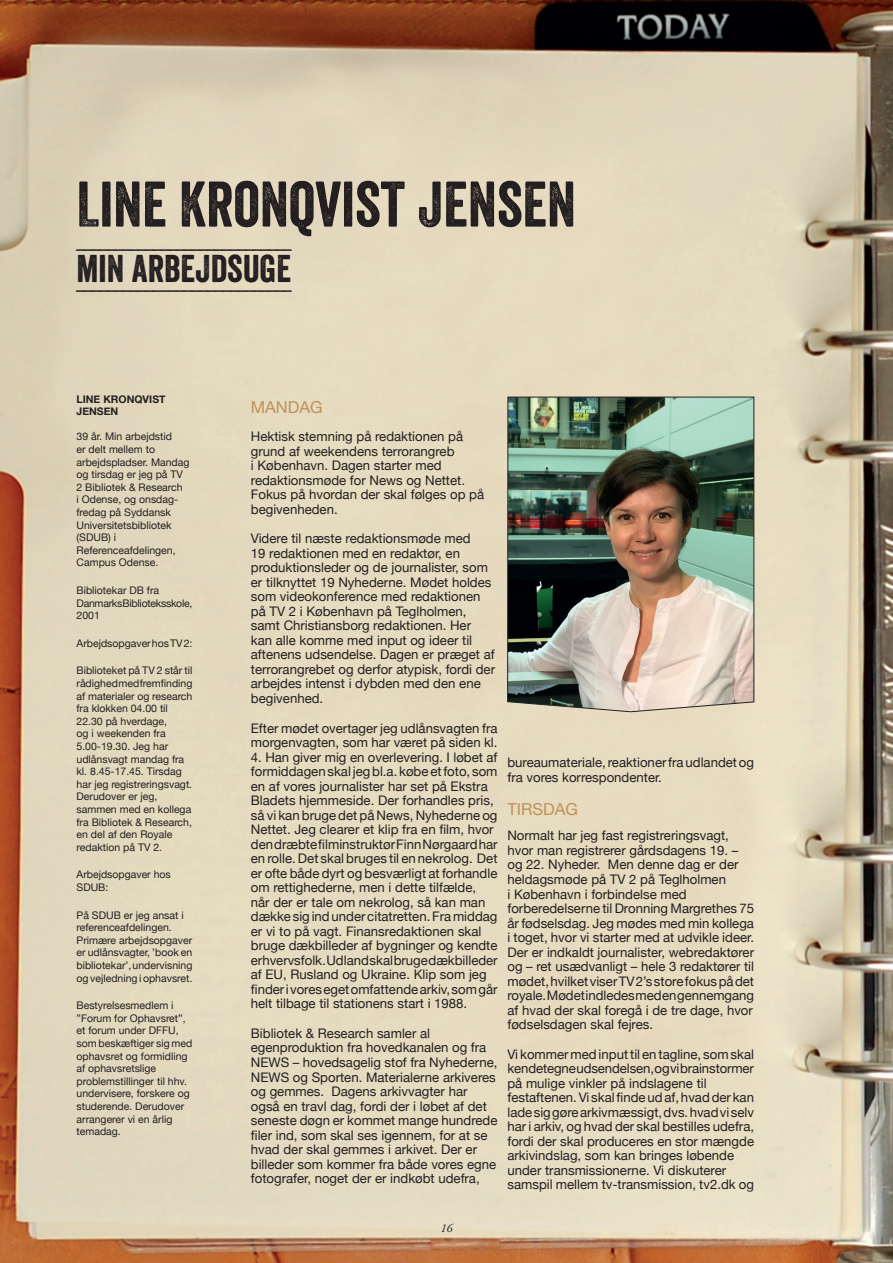
<style>
.page{position:relative;width:893px;height:1263px;background:#fff}
.page>*{position:absolute;margin:0;border:0;box-sizing:border-box;transform-origin:0 0}
.t1{font:62.25px "Veneer";color:#231f20}
.t2{font:37.5px "Veneer";color:#231f20}
.t3{font:19.65px "Veneer";color:#231f20}
.t4{font:16.5px "Helvetica Neue";color:#c0915a}
.t5{font:13.2px/14.5px "Helvetica Neue";color:#231f20}
.t6{font:italic 12px "Adobe Garamond Pro";color:#231f20}
.t7{font:10.5px/12.6px "Helvetica Neue";color:#231f20}
.t8{font:10.5px/12.6px "Helvetica Neue";letter-spacing:-.025em;color:#231f20}
.t9{font:700 10.5px/12.6px "Helvetica Neue";color:#231f20}
</style>
<div class="page">
<img style="left:0;top:0;width:893px;height:1263px">
<img style="left:507px;top:397px;width:247px;height:315px">
<h1 class="t1" style="left:77px;top:166px;width:501px">LINE KRONQVIST JENSEN</h1>
<h3 class="t3" style="left:77px;top:228px;width:216px">____________________________</h3>
<h2 class="t2" style="left:77px;top:246px;width:216px">MIN ARBEJDSUGE</h2>
<h3 class="t3" style="left:77px;top:270px;width:216px">____________________________</h3>
<p class="t9" style="left:77px;top:393px;width:91px">LINE KRONQVIST<br>JENSEN</p>
<p class="t7" style="left:77px;top:431px;width:114px">39 år. Min arbejdstid<br>er delt mellem to arbejdspladser. Mandag og tirsdag er jeg på TV<br>2 Bibliotek &amp; Research<br>i Odense, og onsdag&shy;fredag på Syddansk<br>Universitetsbibliotek (SDUB) i<br>Referenceafdelingen,<br>Campus Odense.</p>
<p class="t8" style="left:77px;top:584px;width:117px">Bibliotekar DB fra<br>Danmarks Biblioteksskole,<br>2001</p>
<p class="t7" style="left:77px;top:637px;width:117px">Arbejdsopgaver hos TV 2:</p>
<p class="t7" style="left:77px;top:665px;width:117px">Biblioteket på TV 2 står til rådighed med fremfinding af materialer og research fra klokken 04.00 til<br>22.30 på hverdage,<br>og i weekenden fra<br>5.00-19.30. Jeg har udlånsvagt mandag fra kl. 8.45-17.45. Tirsdag har jeg registreringsvagt.<br>Derudover er jeg, sammen med en kollega fra Bibliotek &amp; Research, en del af den Royale redaktion på TV 2.</p>
<p class="t7" style="left:77px;top:869px;width:96px">Arbejdsopgaver hos<br>SDUB:</p>
<p class="t7" style="left:77px;top:909px;width:117px">På SDUB er jeg ansat i referenceafdelingen.<br>Primære arbejdsopgaver er udlånsvagter, ’book en bibliotekar’, undervisning og vejledning i ophavsret.</p>
<p class="t7" style="left:77px;top:1000px;width:117px">Bestyrelsesmedlem i ”Forum for Ophavsret”, et forum under DFFU, som beskæftiger sig med ophavsret og formidling af ophavsretslige problemstillinger til hhv. undervisere, forskere og studerende. Derudover arrangerer vi en årlig temadag.</p>
<p class="t4" style="left:251px;top:395px;width:73px">MANDAG</p>
<p class="t5" style="left:251px;top:430px;width:235px">Hektisk stemning på redaktionen på grund af weekendens terrorangreb<br>i København. Dagen starter med redaktionsmøde for News og Nettet.<br>Fokus på hvordan der skal følges op på begivenheden.</p>
<p class="t5" style="left:251px;top:532px;width:246px">Videre til næste redaktionsmøde med<br>19 redaktionen med en redaktør, en produktionsleder og de journalister, som er tilknyttet 19 Nyhederne. Mødet holdes som videokonference med redaktionen på TV 2 i København på Teglholmen, samt Christiansborg redaktionen. Her kan alle komme med input og ideer til aftenens udsendelse. Dagen er præget af terrorangrebet og derfor atypisk, fordi der arbejdes intenst i dybden med den ene begivenhed.</p>
<p class="t5" style="left:251px;top:721px;width:248px">Efter mødet overtager jeg udlånsvagten fra morgenvagten, som har været på siden kl.</p>
<p class="t5" style="left:251px;top:750px;width:248px">4. Han giver mig en overlevering. I løbet af formiddagen skal jeg bl.a. købe et foto, som en af vores journalister har set på Ekstra Bladets hjemmeside. Der forhandles pris, så vi kan bruge det på News, Nyhederne og Nettet. Jeg clearer et klip fra en film, hvor den dræbte filminstruktør Finn Nørgaard har en rolle. Det skal bruges til en nekrolog. Det er ofte både dyrt og besværligt at forhandle om rettighederne, men i dette tilfælde, når der er tale om nekrolog, så kan man dække sig ind under citatretten. Fra middag er vi to på vagt. Finansredaktionen skal bruge dækbilleder af bygninger og kendte erhvervsfolk. Udland skal bruge dækbilleder af EU, Rusland og Ukraine. Klip som jeg finder i vores eget omfattende arkiv, som går helt tilbage til stationens start i 1988.</p>
<p class="t5" style="left:251px;top:1027px;width:248px">Bibliotek &amp; Research samler al egenproduktion fra hovedkanalen og fra NEWS – hovedsagelig stof fra Nyhederne, NEWS og Sporten. Materialerne arkiveres og gemmes. Dagens arkivvagter har også en travl dag, fordi der i løbet af det seneste døgn er kommet mange hundrede filer ind, som skal ses igennem, for at se hvad der skal gemmes i arkivet. Der er billeder som kommer fra både vores egne fotografer, noget der er indkøbt udefra,</p>
<p class="t5" style="left:507px;top:756px;width:248px">bureaumateriale, reaktioner fra udlandet og fra vores korrespondenter.</p>
<p class="t4" style="left:507px;top:797px;width:72px">TIRSDAG</p>
<p class="t5" style="left:507px;top:829px;width:248px">Normalt har jeg fast registreringsvagt, hvor man registrerer gårdsdagens 19. – og 22. Nyheder. Men denne dag er der heldagsmøde på TV 2 på Teglholmen<br>i København i forbindelse med forberedelserne til Dronning Margrethes 75 år fødselsdag. Jeg mødes med min kollega i toget, hvor vi starter med at udvikle ideer.<br>Der er indkaldt journalister, webredaktører og – ret usædvanligt – hele 3 redaktører til mødet, hvilket viser TV 2’s store fokus på det royale. Mødet indledes med en gennemgang af hvad der skal foregå i de tre dage, hvor fødselsdagen skal fejres.</p>
<p class="t5" style="left:507px;top:1047px;width:248px">Vi kommer med input til en tagline, som skal kendetegne udsendelsen, og vi brainstormer på mulige vinkler på indslagene til festaftenen. Vi skal finde ud af, hvad der kan lade sig gøre arkivmæssigt, dvs. hvad vi selv har i arkiv, og hvad der skal bestilles udefra, fordi der skal produceres en stor mængde arkivindslag, som kan bringes løbende under transmissionerne. Vi diskuterer samspil mellem tv-transmission, tv2.dk og</p>
<p class="t6" style="left:440px;top:1221px;width:13px">16</p>
</div>
